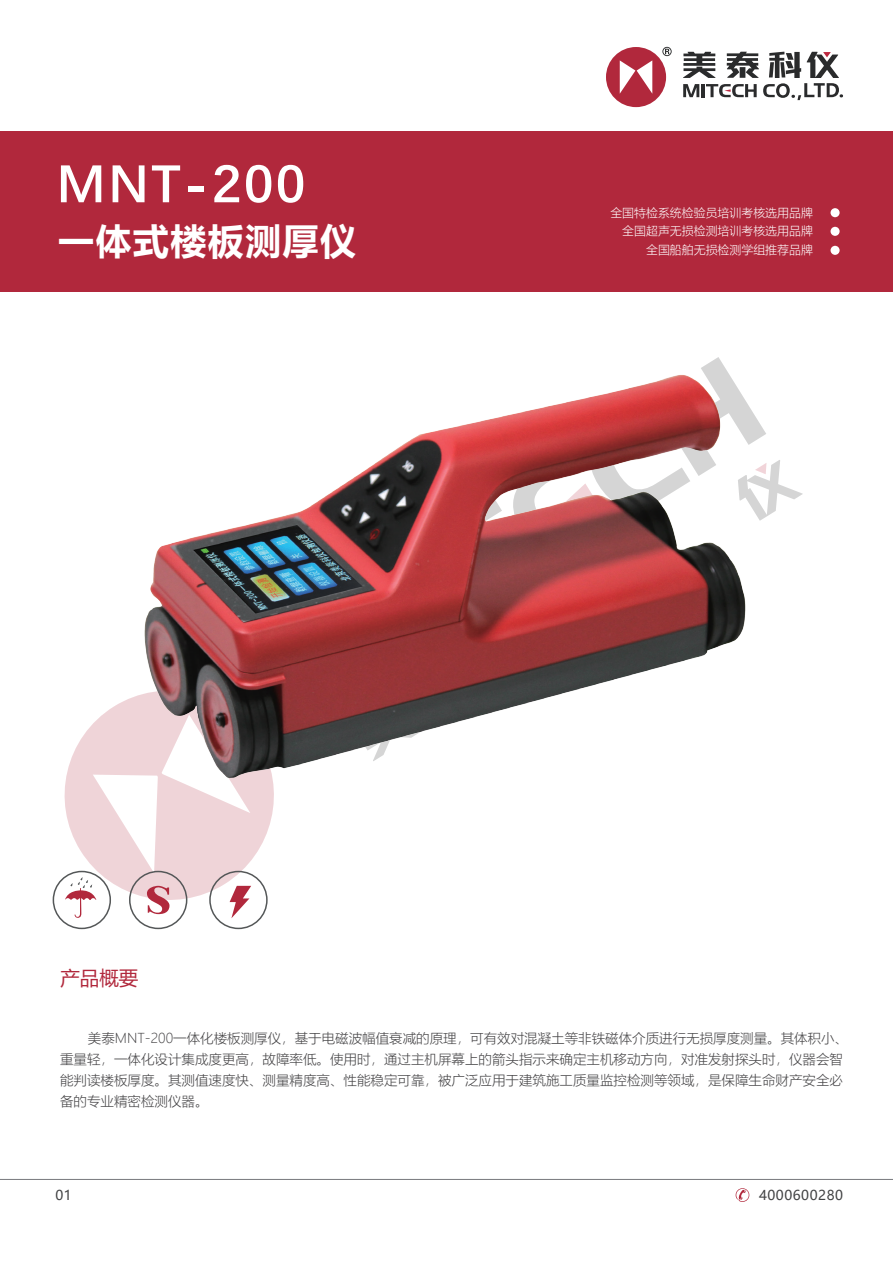
<style>
.page{position:relative;width:893px;height:1263px;background:#fff}
.page>*{position:absolute;margin:0;border:0;box-sizing:border-box;transform-origin:0 0}
.t1{font:700 53.55px "Deng Xian";letter-spacing:.04em;color:#fff}
.t2{font:700 36px "Microsoft Ya Hei";letter-spacing:.04em;color:#fff}
.t3{font:19.5px "Microsoft Ya Hei";color:#b1283c}
.t4{font:300 13.5px/21px "Microsoft Ya Hei";color:#424143}
.t5{font:13.5px "Microsoft Ya Hei";letter-spacing:.04em;color:#424344}
.t6{font:300 11.85px/18.3px "Microsoft Ya Hei";color:#fff;text-align:right}
</style>
<div class="page">
<svg style="left:662px;top:47px;width:10px;height:9px"></svg>
<div style="left:606px;top:47px;width:60px;height:60px;background:#b1283c;border-radius:50%"></div>
<svg style="left:620px;top:60px;width:32px;height:33px"></svg>
<svg style="left:683px;top:52px;width:160px;height:48px"></svg>
<svg style="left:736px;top:1188px;width:13px;height:14px"></svg>
<div style="left:0;top:132px;width:893px;height:160px;background:#b1283c"></div>
<div style="left:830px;top:208px;width:10px;height:9px;background:#fff;border-radius:50%"></div>
<div style="left:830px;top:227px;width:10px;height:9px;background:#fff;border-radius:50%"></div>
<div style="left:830px;top:246px;width:10px;height:9px;background:#fff;border-radius:50%"></div>
<img style="left:52px;top:357px;width:751px;height:569px">
<h1 class="t1" style="left:56px;top:148px;width:251px">MNT-200</h1>
<h2 class="t2" style="left:58px;top:216px;width:299px">一体式楼板测厚仪</h2>
<p class="t6" style="left:610px;top:203px;width:204px">全国特检系统检验员培训考核选用品牌全国超声无损检测培训考核选用品牌全国船舶无损检测学组推荐品牌</p>
<h3 class="t3" style="left:60px;top:965px;width:80px">产品概要</h3>
<p class="t4" style="left:60px;top:1027px;width:790px;text-indent:28px">美泰MNT-200一体化楼板测厚仪，基于电磁波幅值衰减的原理，可有效对混凝土等非铁磁体介质进行无损厚度测量。其体积小、重量轻，一体化设计集成度更高，故障率低。使用时，通过主机屏幕上的箭头指示来确定主机移动方向，对准发射探头时，仪器会智能判读楼板厚度。其测值速度快、测量精度高、性能稳定可靠，被广泛应用于建筑施工质量监控检测等领域，是保障生命财产安全必备的专业精密检测仪器。</p>
<p class="t5" style="left:55px;top:1186px;width:18px">01</p>
<p class="t5" style="left:759px;top:1186px;width:85px">4000600280</p>
</div>
